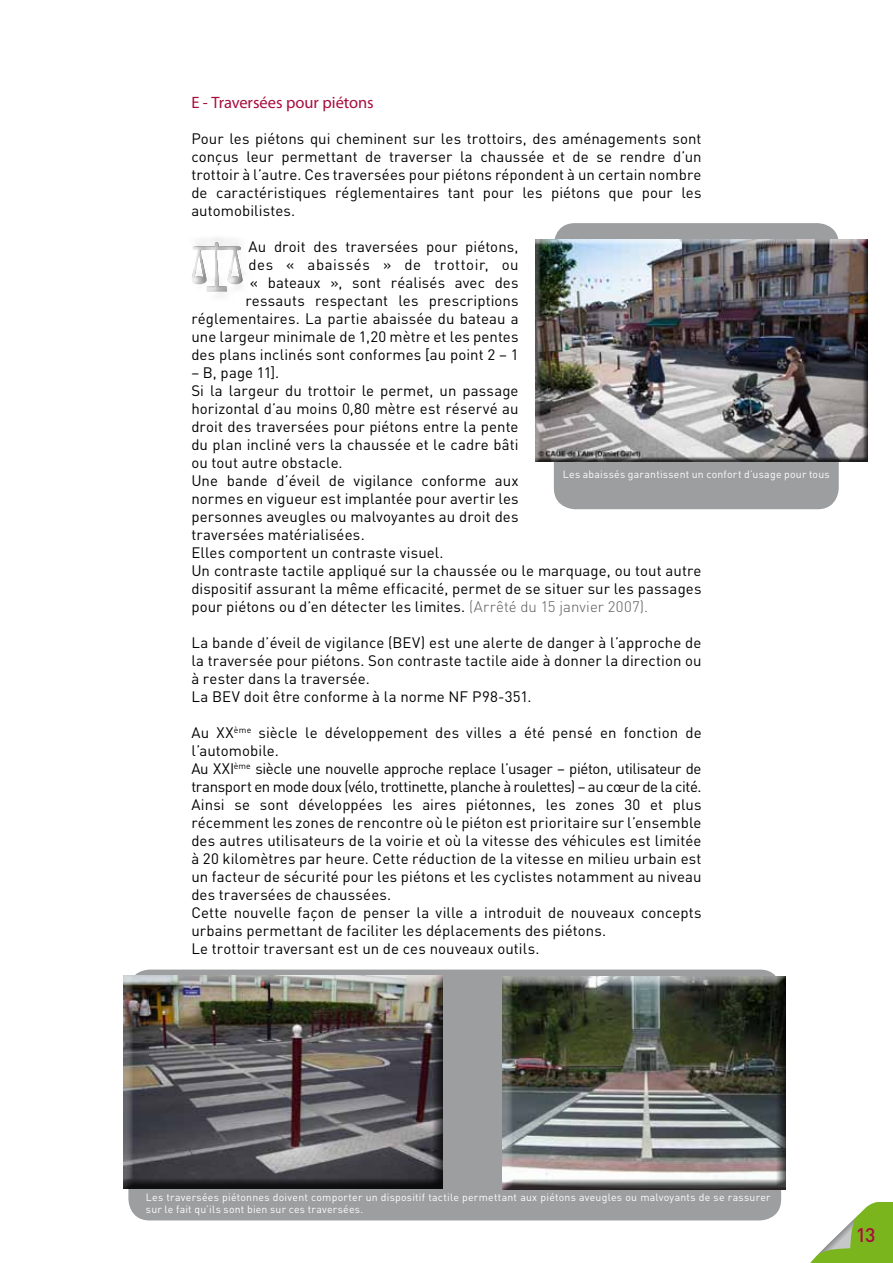
<style>
.page{position:relative;width:893px;height:1263px;background:#fff}
.page>*{position:absolute;margin:0;border:0;box-sizing:border-box;transform-origin:0 0}
.t1{font:500 19.5px "DIN";color:#a90d3e}
.t2{font:16.5px "Myriad Pro";color:#a90d3e}
.t3{font:15px/18px "DIN";letter-spacing:.005em;color:#000}
.t4{font:10.5px/12.6px "DIN";letter-spacing:.02em;color:#fff}
.s1{font-weight:300;color:#58585a}
</style>
<div class="page">
<div style="left:808px;top:1202px;width:85px;height:61px;background:#7ab51d"></div>
<svg style="left:808px;top:1202px;width:69px;height:61px"></svg>
<div style="left:195px;top:231px;width:63px;height:78px;background:#000;opacity:.75"></div>
<div style="left:554px;top:223px;width:285px;height:286px;background:#9c9e9f;border-radius:21px"></div>
<div style="left:536px;top:240px;width:332px;height:221px;background:#000;opacity:.75"></div>
<div style="left:128px;top:969px;width:653px;height:251px;background:#9c9e9f;border-radius:21px"></div>
<div style="left:122px;top:975px;width:321px;height:213px;background:#000;opacity:.75"></div>
<div style="left:496px;top:976px;width:292px;height:214px;background:#000;opacity:.75"></div>
<p class="t2" style="left:191px;top:92px;width:184px">E - Traversées pour piétons</p>
<p class="t3" style="left:191px;top:129px;width:512px;text-align:justify">Pour les piétons qui cheminent sur les trottoirs, des aménagements sont conçus leur permettant de traverser la chaussée et de se rendre d’un trottoir à l’autre. Ces traversées pour piétons répondent à un certain nombre de caractéristiques réglementaires tant pour les piétons que pour les automobilistes.</p>
<p class="t3" style="left:191px;top:237px;width:329px;text-align:right">Au droit des traversées pour piétons,<br>des « abaissés » de trottoir, ou<br>« bateaux », sont réalisés avec des ressauts respectant les prescriptions réglementaires. La partie abaissée du bateau a une largeur minimale de 1,20 mètre et les pentes des plans inclinés sont conformes [au point 2 – 1</p>
<p class="t3" style="left:191px;top:363px;width:512px">– B, page 11].<br>Si la largeur du trottoir le permet, un passage<br>horizontal d’au moins 0,80 mètre est réservé au<br>droit des traversées pour piétons entre la pente<br>du plan incliné vers la chaussée et le cadre bâti<br>ou tout autre obstacle.<br>Une bande d’éveil de vigilance conforme aux<br>normes en vigueur est implantée pour avertir les<br>personnes aveugles ou malvoyantes au droit des<br>traversées matérialisées.<br>Elles comportent un contraste visuel.<br>Un contraste tactile appliqué sur la chaussée ou le marquage, ou tout autre dispositif assurant la même efficacité, permet de se situer sur les passages pour piétons ou d’en détecter les limites. <span class="s1">(Arrêté du 15 janvier 2007).</span></p>
<p class="t3" style="left:191px;top:633px;width:512px">La bande d’éveil de vigilance (BEV) est une alerte de danger à l’approche de la traversée pour piétons. Son contraste tactile aide à donner la direction ou à rester dans la traversée.<br>La BEV doit être conforme à la norme NF P98-351.</p>
<p class="t3" style="left:191px;top:723px;width:512px">Au XX<sup>ème</sup> siècle le développement des villes a été pensé en fonction de l’automobile.<br>Au XXI<sup>ème</sup> siècle une nouvelle approche replace l’usager – piéton, utilisateur de transport en mode doux (vélo, trottinette, planche à roulettes) – au cœur de la cité.<br>Ainsi se sont développées les aires piétonnes, les zones 30 et plus récemment les zones de rencontre où le piéton est prioritaire sur l’ensemble des autres utilisateurs de la voirie et où la vitesse des véhicules est limitée à 20 kilomètres par heure. Cette réduction de la vitesse en milieu urbain est un facteur de sécurité pour les piétons et les cyclistes notamment au niveau des traversées de chaussées.<br>Cette nouvelle façon de penser la ville a introduit de nouveaux concepts urbains permettant de faciliter les déplacements des piétons.<br>Le trottoir traversant est un de ces nouveaux outils.</p>
<p class="t4" style="left:563px;top:468px;width:268px">Les abaissés garantissent un confort d’usage pour tous</p>
<p class="t4" style="left:146px;top:1190px;width:626px">Les traversées piétonnes doivent comporter un dispositif tactile permettant aux piétons aveugles ou malvoyants de se rassurer sur le fait qu’ils sont bien sur ces traversées.</p>
<h1 class="t1" style="left:856px;top:1223px;width:21px">13</h1>
</div>
